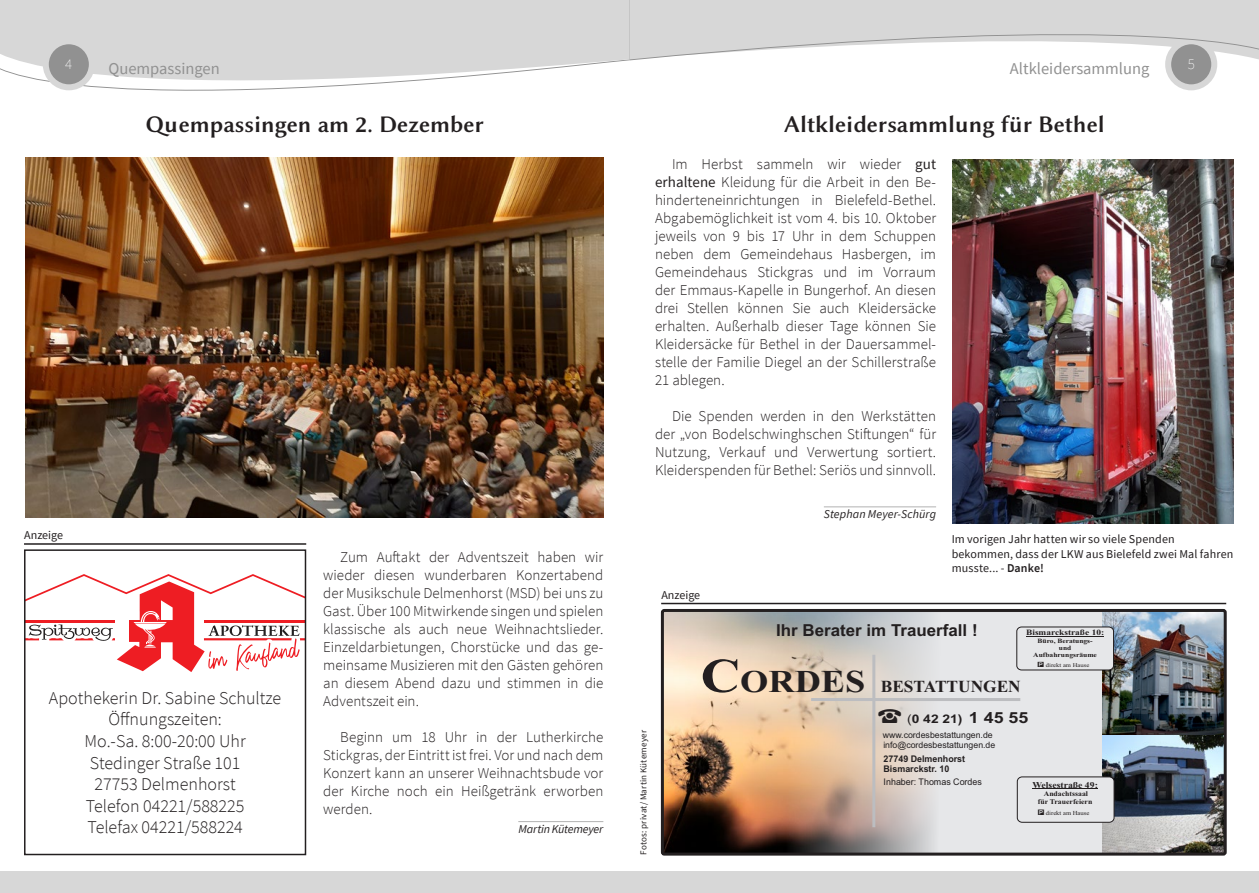
<style>
.page{position:relative;width:1259px;height:893px;background:#fff}
.page>*{position:absolute;margin:0;border:0;box-sizing:border-box;transform-origin:0 0}
.GB_Überschrift{font:24px "Lin Biolinum OB";color:#231f20}
.t1{font:300 18px/21.6px "Source Sans Pro";color:#231f20}
.t2{font:700 16.8px "Times New Roman";color:#231f20}
.GB_Seitenüberschrift{font:16.5px "Source Sans Pro";color:#919191}
.t3{font:700 16.5px "Arial";color:#231f20}
.GB_Text{font:300 15px/18px "Source Sans Pro";color:#231f20;text-align:justify}
.t4{font:200 15px "Source Sans Pro";color:#fff}
.GB_Text-2{font:12px "Source Sans Pro";letter-spacing:.01em;color:#231f20}
.GB_Verfasser{font:italic 12px "Source Sans Pro";letter-spacing:.005em;color:#231f20}
.GB_Verfasser-2{font:italic 12px "Source Sans Pro";letter-spacing:-.015em;color:#231f20}
.GB_Hinweiskasten_Blo{font:12px "Source Sans Pro";color:#231f20}
.t5{font:700 11.85px "Arial";color:#231f20;scale:1.17 1}
.t6{font:700 9.15px/10.2px "Arial";color:#231f20}
.t7{font:9.15px "Arial";color:#231f20}
.GB_Fototext_links{font:9px "Source Sans Pro";letter-spacing:.02em;color:#231f20}
.t8{font:700 9px "Times New Roman";color:#231f20;scale:1.08 1}
.t9{font:8.7px/9.6px "Arial";color:#231f20}
.t10{font:700 8.1px "Times New Roman";color:#231f20;scale:1.15 1}
.t11{font:700 7.2px/7.9px "Times New Roman";color:#231f20;text-align:center;scale:1.08 1}
.t12{font:700 6.6px "Times New Roman";color:#231f20;scale:1.15 1}
.t13{font:700 6.45px/7.2px "Times New Roman";color:#231f20;text-align:center;scale:1.15 1}
.t14{font:6.15px "Times New Roman";color:#231f20;scale:1.08 1}
.t15{font:5.7px "Times New Roman";color:#231f20;scale:1.15 1}
.s1{font-weight:400}
.s2{font-weight:600}
.s3{font-family:"Data Sym IDB Normal";font-size:7.35px}
.s4{font-size:48.3px}
.s5{font-size:31.8px}
.s6{font-family:"Data Sym GDB Normal";font-weight:400;font-size:19.65px}
.s7{font-size:15.3px}
.s8{font-family:"Data Sym IDB Normal";font-size:7.8px}
</style>
<div class="page">
<svg style="left:0;top:0;width:629px;height:91px;fill:#d7d7d7"></svg>
<div style="left:46px;top:41px;width:46px;height:46px;background:#919191;border-radius:50%"></div>
<div style="left:43px;top:38px;width:52px;height:52px;border:6px solid #d7d7d7;border-radius:50%"></div>
<div style="left:1168px;top:41px;width:46px;height:46px;background:#919191;border-radius:50%"></div>
<div style="left:1165px;top:38px;width:52px;height:52px;border:6px solid #d7d7d7;border-radius:50%"></div>
<svg style="left:629px;top:0;width:630px;height:63px"></svg>
<div style="left:0;top:872px;width:629px;height:21px;background:#d7d7d7"></div>
<div style="left:629px;top:872px;width:630px;height:21px;background:#d7d7d7"></div>
<hr style="left:824px;top:506px;width:112px;height:1px;background:#b3b3b3">
<img style="left:665px;top:613px;width:85px;height:239px">
<svg style="left:752px;top:613px;width:350px;height:239px"></svg>
<hr style="left:872px;top:655px;width:3px;height:172px;background:#bcbdc0">
<hr style="left:811px;top:698px;width:209px;height:3px;background:#bcbdc0">
<img style="left:1102px;top:734px;width:120px;height:118px">
<img style="left:1102px;top:613px;width:120px;height:121px">
<div style="left:1016px;top:627px;width:97px;height:43px;background:#e6e7e9;border-radius:5px"></div>
<div style="left:1016px;top:627px;width:97px;height:43px;border:1px solid #231f20;border-radius:5px"></div>
<hr style="left:1026px;top:636px;width:78px;height:1px;background:#231f20">
<div style="left:1017px;top:777px;width:97px;height:45px;background:#e6e7e9;border-radius:5px"></div>
<div style="left:1017px;top:777px;width:97px;height:45px;border:1px solid #231f20;border-radius:5px"></div>
<hr style="left:1032px;top:789px;width:66px;height:1px;background:#231f20">
<div style="left:661px;top:609px;width:565px;height:247px;border:3px solid #231f20;border-radius:2px"></div>
<svg style="left:27px;top:574px;width:276px;height:98px"></svg>
<div style="left:24px;top:549px;width:282px;height:306px;border:2px solid #231f20"></div>
<hr style="left:661px;top:603px;width:565px;height:1px;background:#231f20">
<hr style="left:24px;top:543px;width:282px;height:2px;background:#231f20">
<img style="left:952px;top:159px;width:281px;height:364px">
<hr style="left:518px;top:821px;width:85px;height:1px;background:#b3b3b3">
<img style="left:26px;top:157px;width:578px;height:361px">
<p class="t4" style="left:65px;top:55px;width:9px">4</p>
<p class="t4" style="left:1187px;top:55px;width:9px">5</p>
<p class="GB_Seitenüberschrift" style="left:108px;top:58px;width:113px">Quempassingen</p>
<p class="GB_Seitenüberschrift" style="left:1010px;top:58px;width:141px">Altkleidersammlung</p>
<p class="GB_Überschrift" style="left:145px;top:110px;width:340px">Quempassingen am 2. Dezember</p>
<p class="GB_Überschrift" style="left:783px;top:110px;width:322px">Altkleidersammlung für Bethel</p>
<p class="GB_Text" style="left:655px;top:155px;width:283px;text-indent:17px">Im Herbst sammeln wir wieder <span class="s1">gut erhaltene</span> Kleidung für die Arbeit in den Be&shy;hinderteneinrichtungen in Bielefeld-Bethel.<br>Abgabemöglichkeit ist vom 4. bis 10. Oktober jeweils von 9 bis 17 Uhr in dem Schuppen neben dem Gemeindehaus Hasbergen, im Gemeindehaus Stickgras und im Vorraum der Emmaus-Kapelle in Bungerhof. An diesen drei Stellen können Sie auch Kleidersäcke erhalten. Außerhalb dieser Tage können Sie Kleidersäcke für Bethel in der Dauersammel&shy;stelle der Familie Diegel an der Schillerstraße 21 ablegen.</p>
<p class="GB_Text" style="left:655px;top:407px;width:283px;text-indent:17px">Die Spenden werden in den Werkstätten der „von Bodelschwinghschen Stiftungen“ für Nutzung, Verkauf und Verwertung sortiert.<br>Kleiderspenden für Bethel: Seriös und sinnvoll.</p>
<p class="GB_Verfasser" style="left:824px;top:506px;width:114px">Stephan Meyer-Schürg</p>
<p class="GB_Hinweiskasten_Blo" style="left:24px;top:528px;width:40px">Anzeige</p>
<p class="GB_Text-2" style="left:951px;top:532px;width:224px">Im vorigen Jahr hatten wir so viele Spenden</p>
<p class="GB_Text-2" style="left:951px;top:546px;width:283px">bekommen, dass der LKW aus Bielefeld zwei Mal fahren</p>
<p class="GB_Text-2" style="left:951px;top:560px;width:94px">musste... - <span class="s2">Danke!</span></p>
<p class="GB_Text" style="left:323px;top:548px;width:282px;text-indent:17px">Zum Auftakt der Adventszeit haben wir wieder diesen wunderbaren Konzertabend der Musikschule Delmenhorst (MSD) bei uns zu Gast. Über 100 Mitwirkende singen und spielen klassische als auch neue Weihnachtslieder.<br>Einzeldarbietungen, Chorstücke und das ge&shy;meinsame Musizieren mit den Gästen gehören an diesem Abend dazu und stimmen in die Adventszeit ein.</p>
<p class="GB_Text" style="left:323px;top:728px;width:282px;text-indent:17px">Beginn um 18 Uhr in der Lutherkirche Stickgras, der Eintritt ist frei. Vor und nach dem Konzert kann an unserer Weihnachtsbude vor der Kirche noch ein Heißgetränk erworben werden.</p>
<p class="GB_Verfasser-2" style="left:518px;top:821px;width:86px">Martin Kütemeyer</p>
<p class="GB_Hinweiskasten_Blo" style="left:661px;top:587px;width:40px">Anzeige</p>
<p class="t3" style="left:776px;top:618px;width:203px">Ihr Berater im Trauerfall !</p>
<p class="t10" style="left:1026px;top:627px;width:69px">Bismarckstraße 10:</p>
<p class="t13" style="left:1037px;top:637px;width:49px">Büro, Beratungs&shy;und</p>
<p class="t12" style="left:1033px;top:650px;width:57px">Aufbahrungsräume</p>
<p class="t15" style="left:1038px;top:661px;width:46px"><span class="s3">I</span> direkt am Hause</p>
<p class="t2" style="left:700px;top:674px;width:322px"><span class="s4">C</span><span class="s5">ORDES</span> BESTATTUNGEN</p>
<p class="t9" style="left:883px;top:730px;width:114px">www.cordesbestattungen.de info@cordesbestattungen.de</p>
<p class="t7" style="left:883px;top:776px;width:100px">Inhaber: Thomas Cordes</p>
<p class="t1" style="left:49px;top:687px;width:234px">Apothekerin Dr. Sabine Schultze</p>
<p class="t1" style="left:108px;top:709px;width:115px">Öffnungszeiten:</p>
<p class="t1" style="left:84px;top:730px;width:163px">Mo.-Sa. 8:00-20:00 Uhr<br>Stedinger Straße 101</p>
<p class="t1" style="left:95px;top:774px;width:142px">27753 Delmenhorst</p>
<p class="t1" style="left:86px;top:795px;width:160px">Telefon 04221/588225</p>
<p class="t1" style="left:87px;top:817px;width:157px">Telefax 04221/588224</p>
<p class="t5" style="left:878px;top:711px;width:130px"><span class="s6">y</span> <span class="s1">(</span>0 42 21) <span class="s7">1 45 55</span></p>
<p class="GB_Fototext_links" style="left:638px;top:855px;width:126px;rotate:-90deg">Fotos: privat/ Martin Kütemeyer</p>
<p class="t6" style="left:883px;top:753px;width:83px">27749 Delmenhorst<br>Bismarckstr. 10</p>
<p class="t8" style="left:1032px;top:778px;width:62px">Welsestraße 49:</p>
<p class="t11" style="left:1038px;top:790px;width:52px">Andachtssaal für Trauerfeiern</p>
<p class="t14" style="left:1038px;top:809px;width:49px"><span class="s8">I</span> direkt am Hause</p>
</div>
